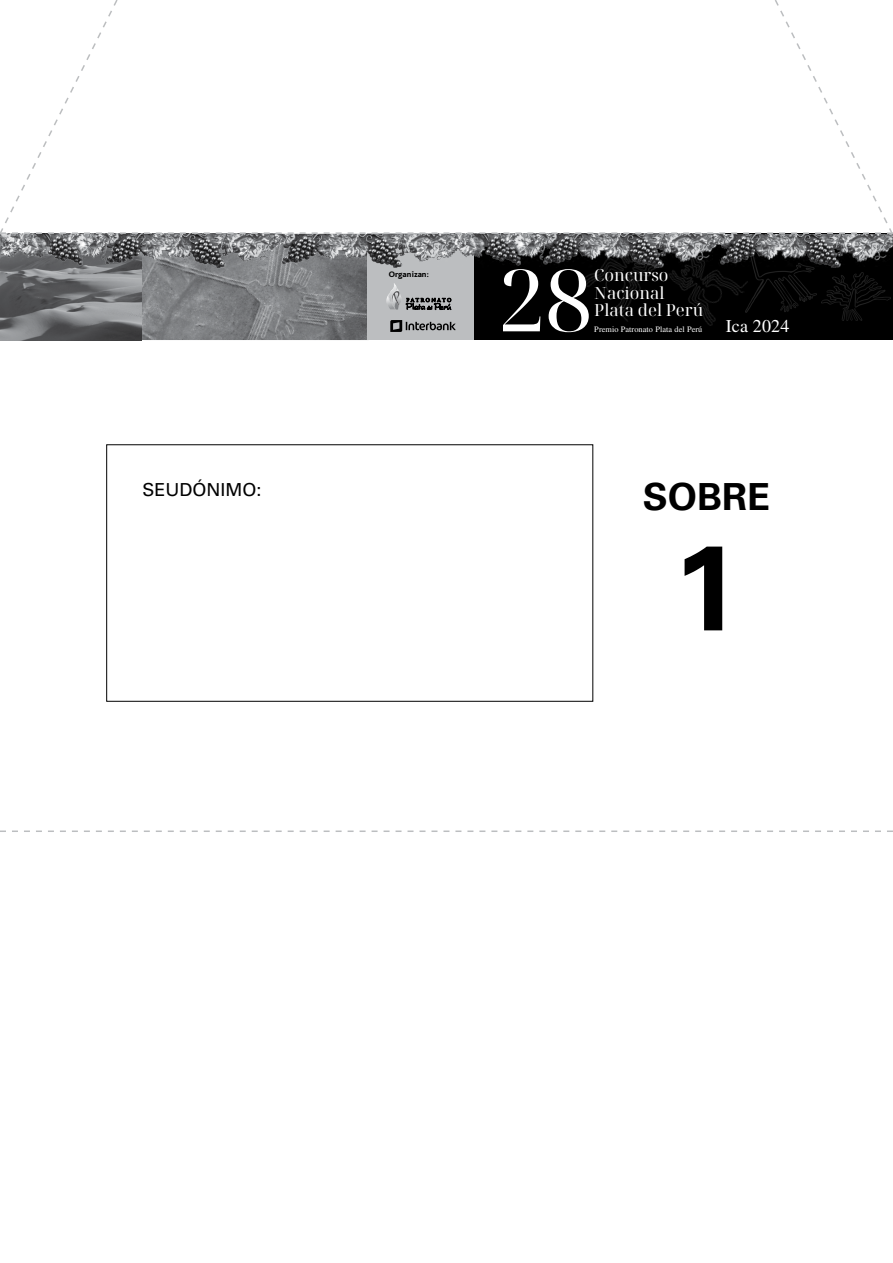
<style>
.page{position:relative;width:893px;height:1263px;background:#fff}
.page>*{position:absolute;margin:0;border:0;box-sizing:border-box;transform-origin:0 0}
.t1{font:700 120px "Univers";color:#000}
.t2{font:85.95px "Noto Serif Display";color:#fff}
.t3{font:700 37.5px "Univers";color:#000}
.t4{font:18px "Univers";color:#000}
.t5{font:18px "STIX General";letter-spacing:.01em;color:#fff}
.t6{font:16.65px/17.5px "Noto Serif Display";color:#fff}
.t7{font:800 8.4px "Bliss";letter-spacing:.01em;color:#000}
.t8{font:8.25px "STIX General";letter-spacing:.01em;color:#fff}
</style>
<div class="page">
<img style="left:0;top:268px;width:367px;height:72px">
<div style="left:367px;top:234px;width:108px;height:106px;background:#bcbec0"></div>
<div style="left:474px;top:234px;width:419px;height:106px;background:#000"></div>
<img style="left:581px;top:268px;width:69px;height:54px">
<img style="left:650px;top:268px;width:95px;height:58px">
<img style="left:745px;top:268px;width:72px;height:45px">
<img style="left:822px;top:272px;width:68px;height:48px">
<svg style="left:390px;top:320px;width:66px;height:12px"></svg>
<svg style="left:386px;top:283px;width:65px;height:28px"></svg>
<img style="left:455px;top:236px;width:255px;height:32px">
<img style="left:710px;top:236px;width:183px;height:32px">
<img style="left:0;top:236px;width:272px;height:32px">
<img style="left:272px;top:236px;width:183px;height:32px">
<svg style="left:0;top:830px;width:893px;height:2px"></svg>
<svg style="left:0;top:0;width:893px;height:236px"></svg>
<div style="left:106px;top:444px;width:487px;height:258px;border:1px solid #000"></div>
<p class="t7" style="left:389px;top:270px;width:42px">Organizan:</p>
<h2 class="t2" style="left:499px;top:241px;width:96px">28</h2>
<p class="t6" style="left:594px;top:267px;width:110px">Concurso<br>Nacional<br>Plata del Perú</p>
<p class="t8" style="left:594px;top:323px;width:110px">Premio Patronato Plata del Perú</p>
<p class="t5" style="left:726px;top:313px;width:65px">Ica 2024</p>
<p class="t4" style="left:142px;top:479px;width:121px">SEUDÓNIMO:</p>
<h3 class="t3" style="left:643px;top:475px;width:129px">SOBRE</h3>
<h1 class="t1" style="left:673px;top:517px;width:68px">1</h1>
</div>
